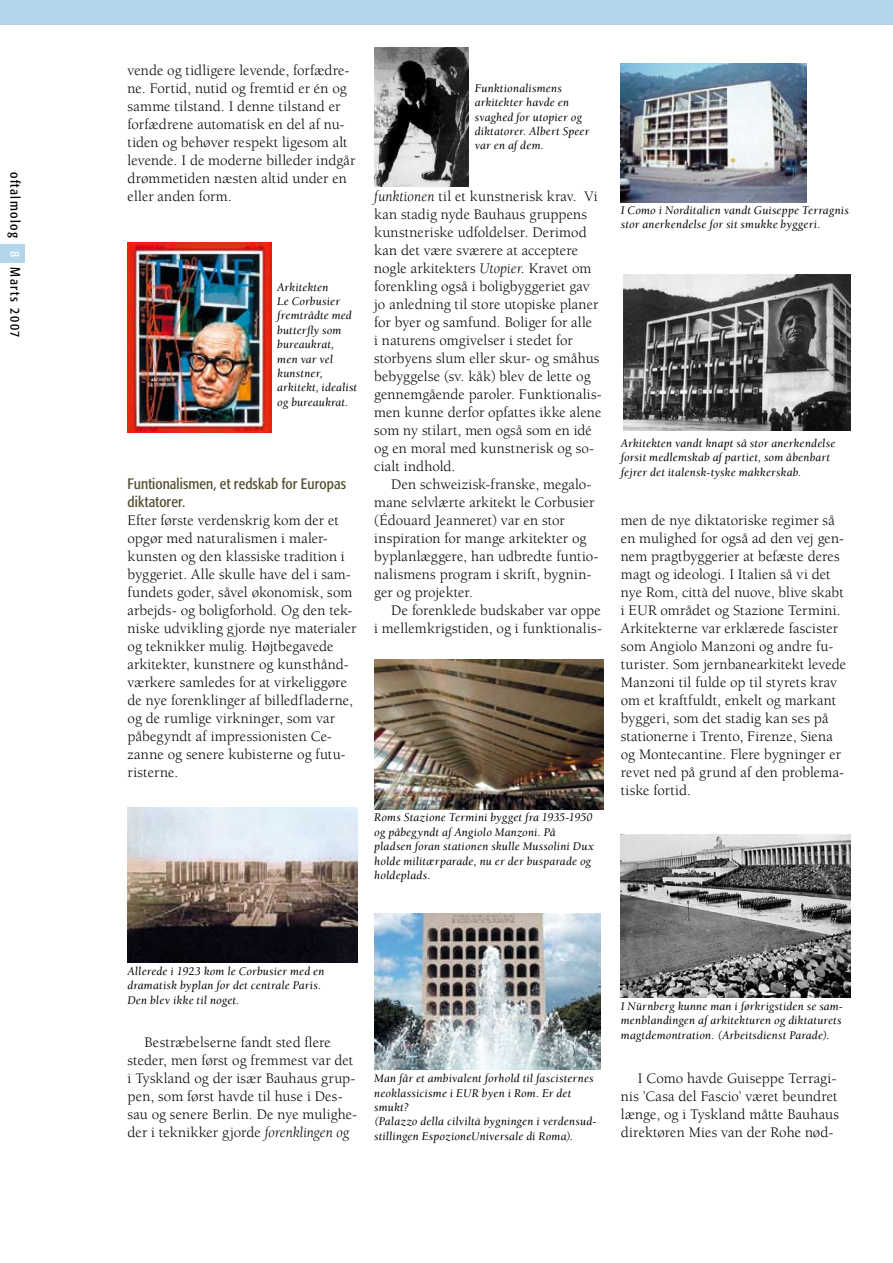
<style>
.page{position:relative;width:893px;height:1263px;background:#fff}
.page>*{position:absolute;margin:0;border:0;box-sizing:border-box;transform-origin:0 0}
.t1{font:15px/18px "Berkeley";letter-spacing:.005em;color:#000}
.t2{font:condensed 15px/18px "Formata";letter-spacing:.005em;color:#554b2d}
.t3{font:condensed 13.5px "Formata";letter-spacing:.1em;color:#000}
.t4{font:italic 12px/14.4px "Berkeley";letter-spacing:.015em;color:#000}
.s1{font-style:italic}
</style>
<div class="page">
<div style="left:0;top:244px;width:25px;height:19px;background:#b4d6eb"></div>
<div style="left:435px;top:0;width:458px;height:25px;background:#b4d6eb"></div>
<div style="left:0;top:0;width:435px;height:25px;background:#b4d6eb"></div>
<img style="left:128px;top:242px;width:144px;height:190px">
<img style="left:128px;top:807px;width:229px;height:156px">
<img style="left:374px;top:47px;width:95px;height:140px">
<img style="left:621px;top:64px;width:186px;height:138px">
<img style="left:621px;top:834px;width:229px;height:163px">
<img style="left:374px;top:660px;width:230px;height:150px">
<img style="left:374px;top:913px;width:227px;height:156px">
<img style="left:624px;top:275px;width:226px;height:156px">
<p class="t3" style="left:23px;top:172px;width:67px;rotate:90deg">oftalmolog</p>
<p class="t3" style="left:23px;top:267px;width:71px;rotate:90deg">Marts 2007</p>
<p class="t1" style="left:128px;top:62px;width:229px">vende og tidligere levende, forfædre&shy;ne. Fortid, nutid og fremtid er én og samme tilstand. I denne tilstand er forfædrene automatisk en del af nu&shy;tiden og behøver respekt ligesom alt levende. I de moderne billeder indgår drømmetiden næsten altid under en eller anden form.</p>
<p class="t4" style="left:277px;top:280px;width:81px">Arkitekten<br>Le Corbusier fremtrådte med butterfly som bureaukrat, men var vel kunstner, arkitekt, idealist og bureaukrat.</p>
<p class="t2" style="left:128px;top:475px;width:220px">Funtionalismen, et redskab for Europas diktatorer.</p>
<p class="t1" style="left:128px;top:512px;width:230px">Efter første verdenskrig kom der et opgør med naturalismen i maler&shy;kunsten og den klassiske tradition i byggeriet. Alle skulle have del i sam&shy;fundets goder, såvel økonomisk, som arbejds- og boligforhold. Og den tek&shy;niske udvikling gjorde nye materialer og teknikker mulig. Højtbegavede arkitekter, kunstnere og kunsthånd&shy;værkere samledes for at virkeliggøre de nye forenklinger af billedfladerne, og de rumlige virkninger, som var påbegyndt af impressionisten Ce&shy;zanne og senere kubisterne og futu&shy;risterne.</p>
<p class="t4" style="left:475px;top:81px;width:116px">Funktionalismens arkitekter havde en svaghed for utopier og diktatorer. Albert Speer var en af dem.</p>
<p class="t1" style="left:374px;top:188px;width:229px"><span class="s1">funktionen</span> til et kunstnerisk krav. Vi kan stadig nyde Bauhaus gruppens kunstneriske udfoldelser. Derimod kan det være sværere at acceptere nogle arkitekters <span class="s1">Utopier</span>. Kravet om forenkling også i boligbyggeriet gav jo anledning til store utopiske planer for byer og samfund. Boliger for alle<br>i naturens omgivelser i stedet for storbyens slum eller skur- og småhus bebyggelse (sv. kåk) blev de lette og gennemgående paroler. Funktionalis&shy;men kunne derfor opfattes ikke alene som ny stilart, men også som en idé og en moral med kunstnerisk og so&shy;cialt indhold.</p>
<p class="t1" style="left:374px;top:476px;width:226px;text-indent:17px">Den schweizisk-franske, megalo&shy;mane selvlærte arkitekt le Corbusier (Édouard Jeanneret) var en stor inspiration for mange arkitekter og byplanlæggere, han udbredte funtio&shy;nalismens program i skrift, bygnin&shy;ger og projekter.</p>
<p class="t1" style="left:374px;top:602px;width:229px;text-align:right">De forenklede budskaber var oppe<br>i mellemkrigstiden, og i funktionalis-</p>
<p class="t4" style="left:374px;top:811px;width:221px">Roms Stazione Termini bygget fra 1935-1950 og påbegyndt af Angiolo Manzoni. På pladsen foran stationen skulle Mussolini Dux holde militærparade, nu er der busparade og holdeplads.</p>
<p class="t4" style="left:621px;top:203px;width:229px">I Como i Norditalien vandt Guiseppe Terragnis stor anerkendelse for sit smukke byggeri.</p>
<p class="t4" style="left:621px;top:436px;width:216px">Arkitekten vandt knapt så stor anerkendelse forsit medlemskab af partiet, som åbenbart fejrer det italensk-tyske makkerskab.</p>
<p class="t1" style="left:621px;top:512px;width:227px">men de nye diktatoriske regimer så en mulighed for også ad den vej gen&shy;nem pragtbyggerier at befæste deres magt og ideologi. I Italien så vi det nye Rom, città del nuove, blive skabt i EUR området og Stazione Termini.<br>Arkitekterne var erklærede fascister som Angiolo Manzoni og andre fu&shy;turister. Som jernbanearkitekt levede Manzoni til fulde op til styrets krav om et kraftfuldt, enkelt og markant byggeri, som det stadig kan ses på stationerne i Trento, Firenze, Siena og Montecantine. Flere bygninger er revet ned på grund af den problema&shy;tiske fortid.</p>
<p class="t4" style="left:128px;top:964px;width:198px">Allerede i 1923 kom le Corbusier med en dramatisk byplan for det centrale Paris.<br>Den blev ikke til noget.</p>
<p class="t1" style="left:128px;top:1034px;width:231px;text-indent:17px">Bestræbelserne fandt sted flere steder, men først og fremmest var det i Tyskland og der især Bauhaus grup&shy;pen, som først havde til huse i Des&shy;sau og senere Berlin. De nye mulighe&shy;der i teknikker gjorde <span class="s1">forenklingen og</span></p>
<p class="t4" style="left:374px;top:1071px;width:224px">Man får et ambivalent forhold til fascisternes neoklassicisme i EUR byen i Rom. Er det smukt?<br>(Palazzo della cilviltà bygningen i verdensud&shy;stillingen EspozioneUniversale di Roma).</p>
<p class="t4" style="left:621px;top:999px;width:224px;text-align:justify">I Nürnberg kunne man i førkrigstiden se sam&shy;menblandingen af arkitekturen og diktaturets magtdemontration. (Arbeitsdienst Parade).</p>
<p class="t1" style="left:621px;top:1070px;width:220px;text-indent:17px">I Como havde Guiseppe Terragi&shy;nis ’Casa del Fascio’ været beundret længe, og i Tyskland måtte Bauhaus direktøren Mies van der Rohe nød-</p>
</div>
